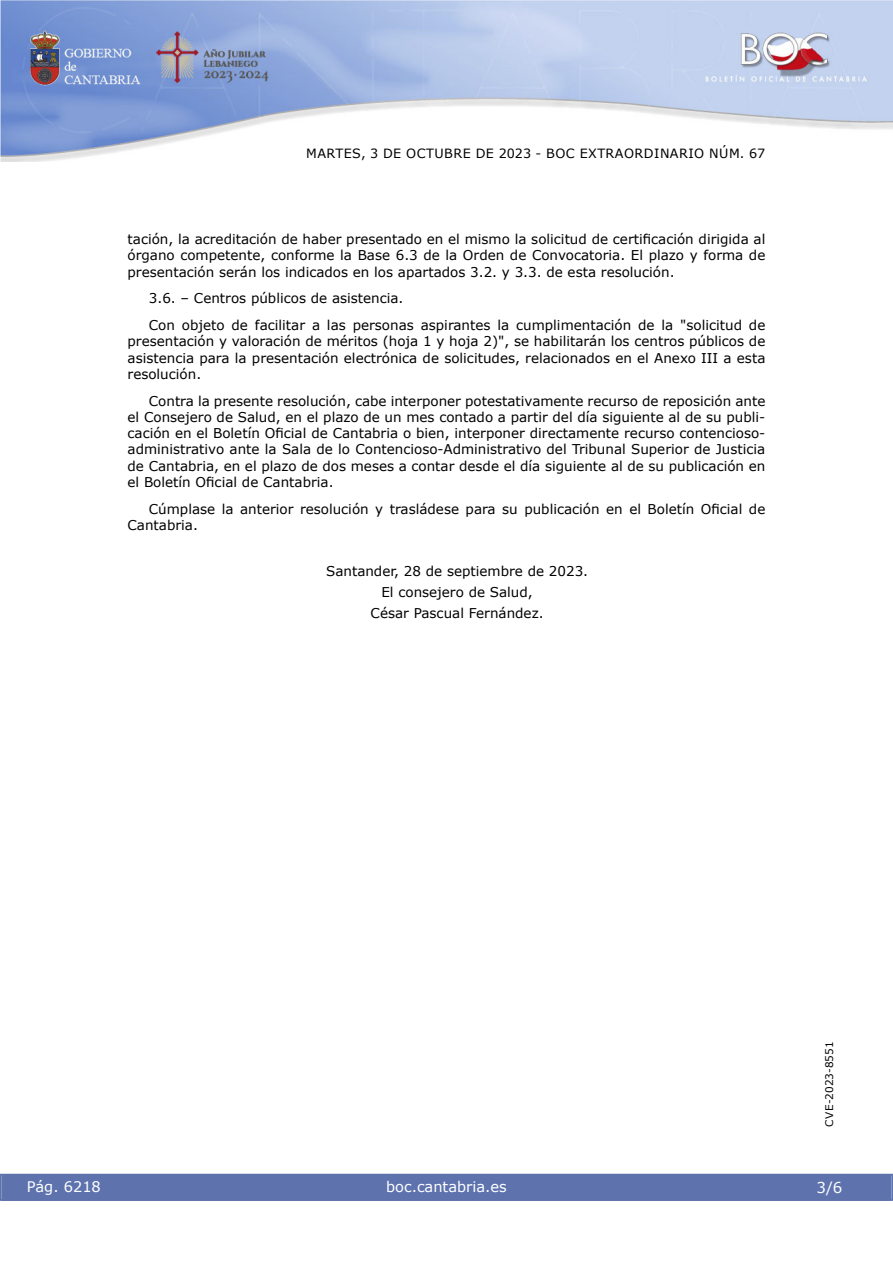
<style>
.page{position:relative;width:893px;height:1263px;background:#fff}
.page>*{position:absolute;margin:0;border:0;box-sizing:border-box;transform-origin:0 0}
.t1{font:15px "Verdana 2";color:#fff}
.t2{font:14.55px "Verdana 2";color:#fff}
.inicio_de_parrafo{font:13.5px/16.2px "Verdana";color:#000;text-align:justify}
.center{font:13.5px "Verdana";color:#000}
.center-2{font:13.5px "Verdana 2";color:#000}
.t3{font:12.75px "Verdana 2";letter-spacing:.035em;color:#000}
.t4{font:10.5px "Verdana 2";color:#000}
.s1{font-family:"Verdana 2"}
</style>
<div class="page">
<img style="left:0;top:0;width:893px;height:161px">
<div style="left:1px;top:1174px;width:890px;height:27px;background:#5e73ae"></div>
<p class="t3" style="left:306px;top:144px;width:461px">MARTES, 3 DE OCTUBRE DE 2023 - BOC EXTRAORDINARIO NÚM. 67</p>
<p class="inicio_de_parrafo" style="left:128px;top:231px;width:639px">tación, la acreditación de haber presentado en el mismo la solicitud de certificación dirigida al órgano competente, conforme la Base 6.3 de la Orden de Convocatoria. El plazo y forma de presentación serán los indicados en los apartados 3.2. y 3.3. de esta resolución.</p>
<p class="inicio_de_parrafo" style="left:149px;top:290px;width:256px">3.6. ‒ Centros públicos de asistencia.</p>
<p class="inicio_de_parrafo" style="left:128px;top:317px;width:639px;text-indent:21px">Con objeto de facilitar a las personas aspirantes la cumplimentación de la "solicitud de presentación y valoración de méritos (hoja 1 y hoja 2)", se habilitarán los centros públicos de <span class="s1">asistencia para la presentación electrónica de solicitudes, relacionados en el Anexo III a esta resolución.</span></p>
<p class="inicio_de_parrafo" style="left:128px;top:393px;width:639px;text-indent:21px"><span class="s1">Contra la presente resolución, cabe interponer potestativamente recurso de reposición ante </span>el Consejero de Salud, en el plazo de un mes contado a partir del día siguiente al de su publi&shy;cación en el Boletín Oficial de Cantabria o bien, interponer directamente recurso contencioso&shy;administrativo ante la Sala de lo Contencioso-Administrativo del Tribunal Superior de Justicia <span class="s1">de Cantabria, en el plazo de dos meses a contar desde el día siguiente al de su publicación en </span>el Boletín Oficial de Cantabria.</p>
<p class="inicio_de_parrafo" style="left:128px;top:500px;width:639px;text-indent:21px">Cúmplase la anterior resolución y trasládese para su publicación en el Boletín Oficial de<br><span class="s1">Cantabria.</span></p>
<p class="center-2" style="left:326px;top:561px;width:264px">Santander, 28 de septiembre de 2023.</p>
<p class="center" style="left:381px;top:582px;width:153px">El consejero de Salud,</p>
<p class="center" style="left:371px;top:603px;width:175px">César Pascual Fernández.</p>
<p class="t2" style="left:27px;top:1177px;width:76px">Pág. 6218</p>
<p class="t2" style="left:386px;top:1177px;width:122px">boc.cantabria.es</p>
<p class="t4" style="left:822px;top:1126px;width:87px;rotate:-90deg">CVE-2023-8551</p>
<p class="t1" style="left:816px;top:1177px;width:27px">3/6</p>
</div>
